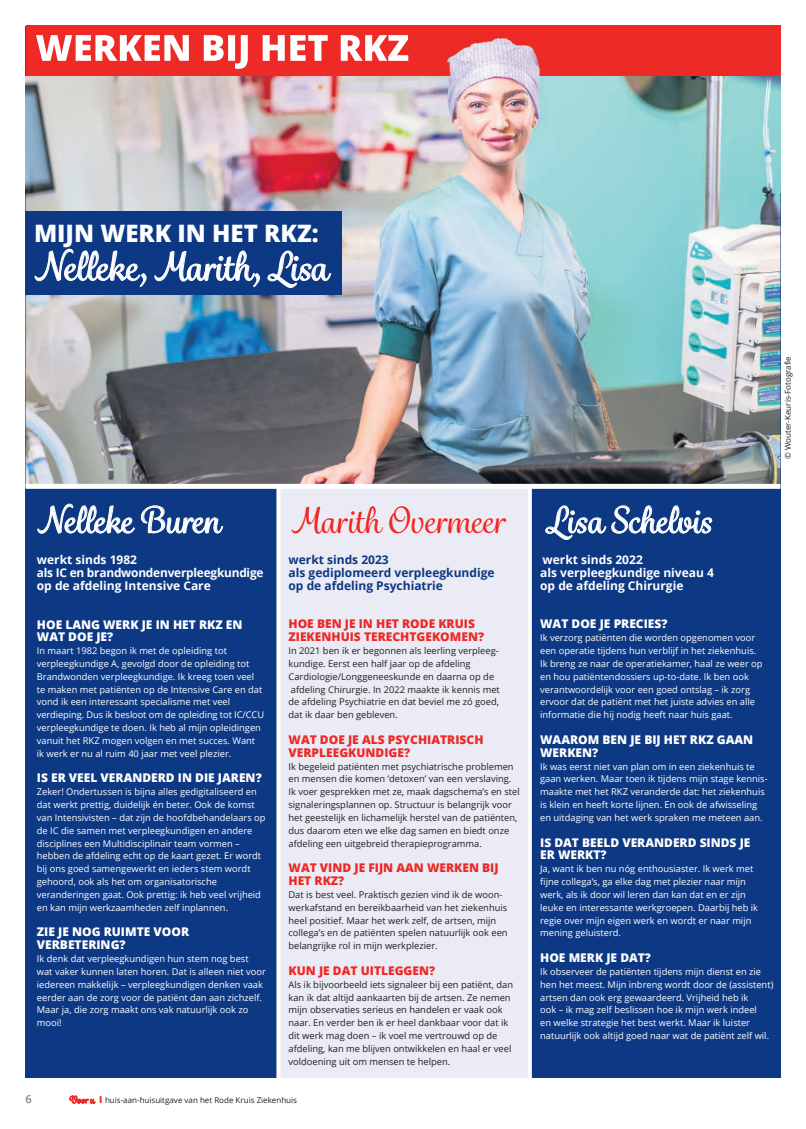
<style>
.page{position:relative;width:806px;height:1129px;background:#fff}
.page>*{position:absolute;margin:0;border:0;box-sizing:border-box;transform-origin:0 0}
.t1{font:500 38px "Grafolita Script";letter-spacing:-.005em;color:#fff}
.t2{font:500 35px "Grafolita Script";letter-spacing:-.005em;color:#fff}
.t3{font:500 35px "Grafolita Script";letter-spacing:-.005em;color:#ee2926}
.t4{font:800 24px "Open Sans";color:#fff}
.t5{font:800 12px/12.8px "Open Sans";color:#fff}
.t6{font:800 12px/12.8px "Open Sans";color:#ee2926}
.t7{font:700 12px/12.8px "Open Sans";color:#fff}
.t8{font:700 12px/12.8px "Open Sans";color:#0d3884}
.t9{font:600 11px "Open Sans";color:#808285}
.t10{font:9.3px/12.8px "Open Sans";color:#fff}
.t11{font:9.3px/12.8px "Open Sans";color:#231f20}
.t12{font:8px "Open Sans";color:#231f20}
.s1{font-family:"Grafolita Script";font-weight:500;font-size:9.5px;color:#ee2926}
.s2{font-weight:800;font-size:9.5px;color:#ee2926}
</style>
<div class="page">
<svg style="left:69px;top:1095px;width:26px;height:9px"></svg>
<div style="left:26px;top:26px;width:251px;height:1051px;background:#0d3884"></div>
<div style="left:277px;top:26px;width:251px;height:1051px;background:#eaebf4"></div>
<div style="left:528px;top:26px;width:252px;height:1051px;background:#0d3884"></div>
<svg style="left:37px;top:503px;width:98px;height:30px"></svg>
<svg style="left:141px;top:505px;width:82px;height:28px"></svg>
<svg style="left:291px;top:505px;width:215px;height:29px"></svg>
<svg style="left:545px;top:505px;width:166px;height:35px"></svg>
<img style="left:26px;top:26px;width:754px;height:458px">
<img style="left:36px;top:35px;width:372px;height:34px">
<img style="left:26px;top:77px;width:754px;height:115px">
<div style="left:26px;top:211px;width:316px;height:84px;background:#0d3884"></div>
<svg style="left:34px;top:249px;width:112px;height:38px"></svg>
<svg style="left:154px;top:250px;width:106px;height:37px"></svg>
<svg style="left:267px;top:251px;width:64px;height:37px"></svg>
<div style="left:26px;top:484px;width:754px;height:5px;background:#fff"></div>
<svg style="left:276px;top:488px;width:4px;height:590px;fill:#fff"></svg>
<svg style="left:527px;top:489px;width:4px;height:589px;fill:#fff"></svg>
<h3 class="t4" style="left:34px;top:215px;width:286px">MIJN WERK IN HET RKZ:</h3>
<h1 class="t1" style="left:34px;top:242px;width:294px">Nelleke, Marith, Lisa</h1>
<h2 class="t2" style="left:37px;top:497px;width:184px">Nelleke Buren</h2>
<p class="t7" style="left:37px;top:553px;width:228px">werkt sinds 1982<br>als IC en brandwondenverpleegkundige op de afdeling Intensive Care</p>
<p class="t5" style="left:37px;top:617px;width:207px">HOE LANG WERK JE IN HET RKZ EN<br>WAT DOE JE?</p>
<p class="t10" style="left:37px;top:644px;width:229px">In maart 1982 begon ik met de opleiding tot verpleegkundige A, gevolgd door de opleiding tot Brandwonden verpleegkundige. Ik kreeg toen veel te maken met patiënten op de Intensive Care en dat vond ik een interessant specialisme met veel verdieping. Dus ik besloot om de opleiding tot IC/CCU verpleegkundige te doen. Ik heb al mijn opleidingen vanuit het RKZ mogen volgen en met succes. Want ik werk er nu al ruim 40 jaar met veel plezier.</p>
<p class="t5" style="left:37px;top:771px;width:226px">IS ER VEEL VERANDERD IN DIE JAREN?</p>
<p class="t10" style="left:37px;top:785px;width:230px">Zeker! Ondertussen is bijna alles gedigitaliseerd en dat werkt prettig, duidelijk én beter. Ook de komst van Intensivisten – dat zijn de hoofdbehandelaars op de IC die samen met verpleegkundigen en andere disciplines een Multidisciplinair team vormen – hebben de afdeling echt op de kaart gezet. Er wordt bij ons goed samengewerkt en ieders stem wordt gehoord, ook als het om organisatorische veranderingen gaat. Ook prettig: ik heb veel vrijheid en kan mijn werkzaamheden zelf inplannen.</p>
<p class="t5" style="left:37px;top:924px;width:154px">ZIE JE NOG RUIMTE VOOR<br>VERBETERING?</p>
<p class="t10" style="left:37px;top:951px;width:230px">Ik denk dat verpleegkundigen hun stem nog best wat vaker kunnen laten horen. Dat is alleen niet voor iedereen makkelijk – verpleegkundigen denken vaak eerder aan de zorg voor de patiënt dan aan zichzelf.<br>Maar ja, die zorg maakt ons vak natuurlijk ook zo mooi!</p>
<h2 class="t3" style="left:291px;top:497px;width:215px">Marith Overmeer</h2>
<p class="t8" style="left:288px;top:553px;width:207px">werkt sinds 2023<br>als gediplomeerd verpleegkundige op de afdeling Psychiatrie</p>
<p class="t6" style="left:288px;top:617px;width:197px">HOE BEN JE IN HET RODE KRUIS<br>ZIEKENHUIS TERECHTGEKOMEN?</p>
<p class="t11" style="left:288px;top:644px;width:213px">In 2021 ben ik er begonnen als leerling verpleeg&shy;kundige. Eerst een half jaar op de afdeling Cardiologie/Longgeneeskunde en daarna op de afdeling Chirurgie. In 2022 maakte ik kennis met de afdeling Psychiatrie en dat beviel me zó goed, dat ik daar ben gebleven.</p>
<p class="t6" style="left:288px;top:732px;width:196px">WAT DOE JE ALS PSYCHIATRISCH<br>VERPLEEGKUNDIGE?</p>
<p class="t11" style="left:288px;top:759px;width:232px">Ik begeleid patiënten met psychiatrische problemen en mensen die komen ‘detoxen’ van een verslaving.<br>Ik voer gesprekken met ze, maak dagschema’s en stel signaleringsplannen op. Structuur is belangrijk voor het geestelijk en lichamelijk herstel van de patiënten, dus daarom eten we elke dag samen en biedt onze afdeling een uitgebreid therapieprogramma.</p>
<p class="t6" style="left:288px;top:860px;width:211px">WAT VIND JE FIJN AAN WERKEN BIJ<br>HET RKZ?</p>
<p class="t11" style="left:288px;top:887px;width:220px">Dat is best veel. Praktisch gezien vind ik de woon&shy;werkafstand en bereikbaarheid van het ziekenhuis heel positief. Maar het werk zelf, de artsen, mijn collega’s en de patiënten spelen natuurlijk ook een belangrijke rol in mijn werkplezier.</p>
<p class="t6" style="left:288px;top:963px;width:148px">KUN JE DAT UITLEGGEN?</p>
<p class="t11" style="left:288px;top:977px;width:226px">Als ik bijvoorbeeld iets signaleer bij een patiënt, dan kan ik dat altijd aankaarten bij de artsen. Ze nemen mijn observaties serieus en handelen er vaak ook naar. En verder ben ik er heel dankbaar voor dat ik dit werk mag doen – ik voel me vertrouwd op de afdeling, kan me blijven ontwikkelen en haal er veel voldoening uit om mensen te helpen.</p>
<p class="t9" style="left:26px;top:1091px;width:8px">6</p>
<p class="t12" style="left:69px;top:1094px;width:229px"><span class="s1">Voor u</span> <span class="s2">I</span> huis-aan-huisuitgave van het Rode Kruis Ziekenhuis</p>
<p class="t12" style="left:782px;top:459px;width:104px;rotate:-90deg">© Wouter-Keuris-Fotografie</p>
<h2 class="t2" style="left:544px;top:497px;width:168px">Lisa Schelvis</h2>
<p class="t7" style="left:540px;top:553px;width:175px">werkt sinds 2022<br>als verpleegkundige niveau 4 op de afdeling Chirurgie</p>
<p class="t5" style="left:540px;top:617px;width:129px">WAT DOE JE PRECIES?</p>
<p class="t10" style="left:540px;top:631px;width:224px">Ik verzorg patiënten die worden opgenomen voor een operatie tijdens hun verblijf in het ziekenhuis.<br>Ik breng ze naar de operatiekamer, haal ze weer op en hou patiëntendossiers up-to-date. Ik ben ook verantwoordelijk voor een goed ontslag – ik zorg ervoor dat de patiënt met het juiste advies en alle informatie die hij nodig heeft naar huis gaat.</p>
<p class="t5" style="left:540px;top:732px;width:214px">WAAROM BEN JE BIJ HET RKZ GAAN<br>WERKEN?</p>
<p class="t10" style="left:540px;top:759px;width:229px">Ik was eerst niet van plan om in een ziekenhuis te gaan werken. Maar toen ik tijdens mijn stage kennis&shy;maakte met het RKZ veranderde dat: het ziekenhuis is klein en heeft korte lijnen. En ook de afwisseling en uitdaging van het werk spraken me meteen aan.</p>
<p class="t5" style="left:540px;top:835px;width:212px">IS DAT BEELD VERANDERD SINDS JE<br>ER WERKT?</p>
<p class="t10" style="left:540px;top:862px;width:219px">Ja, want ik ben nu nóg enthousiaster. Ik werk met fijne collega’s, ga elke dag met plezier naar mijn werk, als ik door wil leren dan kan dat en er zijn leuke en interessante werkgroepen. Daarbij heb ik regie over mijn eigen werk en wordt er naar mijn mening geluisterd.</p>
<p class="t5" style="left:540px;top:950px;width:112px">HOE MERK JE DAT?</p>
<p class="t10" style="left:540px;top:964px;width:234px">Ik observeer de patiënten tijdens mijn dienst en zie hen het meest. Mijn inbreng wordt door de (assistent) artsen dan ook erg gewaardeerd. Vrijheid heb ik<br>ook – ik mag zelf beslissen hoe ik mijn werk indeel<br>en welke strategie het best werkt. Maar ik luister natuurlijk ook altijd goed naar wat de patiënt zelf wil.</p>
</div>
